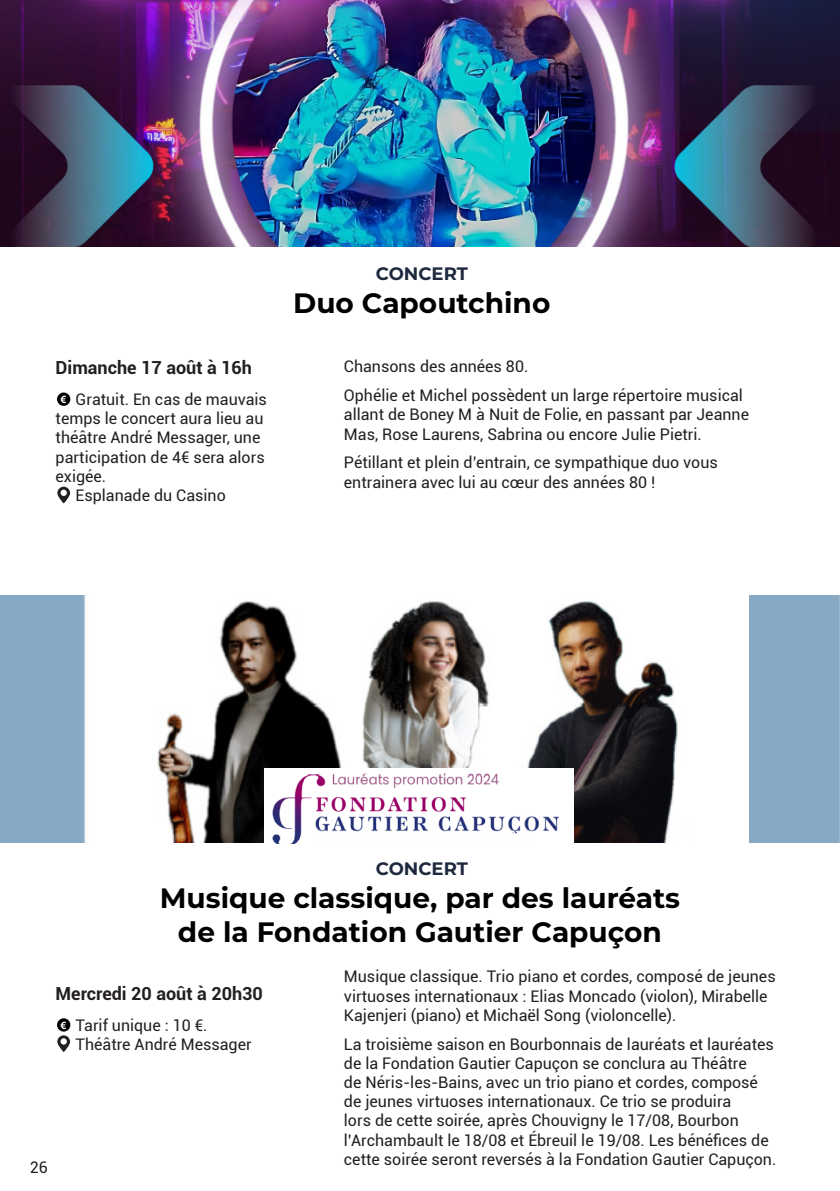
<style>
.page{position:relative;width:840px;height:1191px;background:#fff}
.page>*{position:absolute;margin:0;border:0;box-sizing:border-box;transform-origin:0 0}
.t1{font:700 28px "Montserrat";color:#000001}
.t2{font:700 18px "Roboto";color:#231f20}
.t3{font:700 18px "Montserrat";color:#1e293e}
.t4{font:16px/19.2px "Roboto";color:#231f20}
.t5{font:700 10px "Arial";color:#fff}
</style>
<div class="page">
<div style="left:57px;top:392px;width:13px;height:14px;background:#000001;border-radius:50%"></div>
<svg style="left:57px;top:487px;width:13px;height:16px"></svg>
<img style="left:0;top:0;width:839px;height:247px">
<div style="left:57px;top:1018px;width:13px;height:13px;background:#000001;border-radius:50%"></div>
<svg style="left:57px;top:1035px;width:13px;height:17px"></svg>
<img style="left:0;top:595px;width:678px;height:247px">
<img style="left:265px;top:768px;width:308px;height:75px">
<p class="t2" style="left:56px;top:355px;width:198px">Dimanche 17 août à 16h</p>
<p class="t4" style="left:56px;top:389px;width:213px;text-indent:20px">Gratuit. En cas de mauvais temps le concert aura lieu au théâtre André Messager, une participation de 4€ sera alors exigée.</p>
<p class="t4" style="left:75px;top:485px;width:152px">Esplanade du Casino</p>
<p class="t5" style="left:61px;top:392px;width:7px">€</p>
<p class="t3" style="left:375px;top:260px;width:94px">CONCERT</p>
<p class="t1" style="left:293px;top:282px;width:258px">Duo Capoutchino</p>
<p class="t4" style="left:344px;top:356px;width:186px">Chansons des années 80.</p>
<p class="t4" style="left:344px;top:385px;width:406px">Ophélie et Michel possèdent un large répertoire musical allant de Boney M à Nuit de Folie, en passant par Jeanne<br>Mas, Rose Laurens, Sabrina ou encore Julie Pietri.</p>
<p class="t4" style="left:344px;top:452px;width:375px">Pétillant et plein d’entrain, ce sympathique duo vous entrainera avec lui au cœur des années 80 !</p>
<p class="t4" style="left:30px;top:1157px;width:20px">26</p>
<p class="t3" style="left:375px;top:855px;width:94px">CONCERT</p>
<p class="t1" style="left:160px;top:878px;width:521px">Musique classique, par des lauréats</p>
<p class="t1" style="left:178px;top:911px;width:485px">de la Fondation Gautier Capuçon</p>
<p class="t2" style="left:56px;top:980px;width:209px">Mercredi 20 août à 20h30</p>
<p class="t4" style="left:75px;top:1015px;width:133px">Tarif unique : 10 €.</p>
<p class="t4" style="left:75px;top:1034px;width:177px">Théâtre André Messager</p>
<p class="t5" style="left:61px;top:1018px;width:7px">€</p>
<p class="t4" style="left:344px;top:966px;width:433px">Musique classique. Trio piano et cordes, composé de jeunes virtuoses internationaux : Elias Moncado (violon), Mirabelle<br>Kajenjeri (piano) et Michaël Song (violoncelle).</p>
<p class="t4" style="left:344px;top:1033px;width:433px">La troisième saison en Bourbonnais de lauréats et lauréates de la Fondation Gautier Capuçon se conclura au Théâtre<br>de Néris-les-Bains, avec un trio piano et cordes, composé de jeunes virtuoses internationaux. Ce trio se produira<br>lors de cette soirée, après Chouvigny le 17/08, Bourbon l’Archambault le 18/08 et Ébreuil le 19/08. Les bénéfices de cette soirée seront reversés à la Fondation Gautier Capuçon.</p>
</div>
